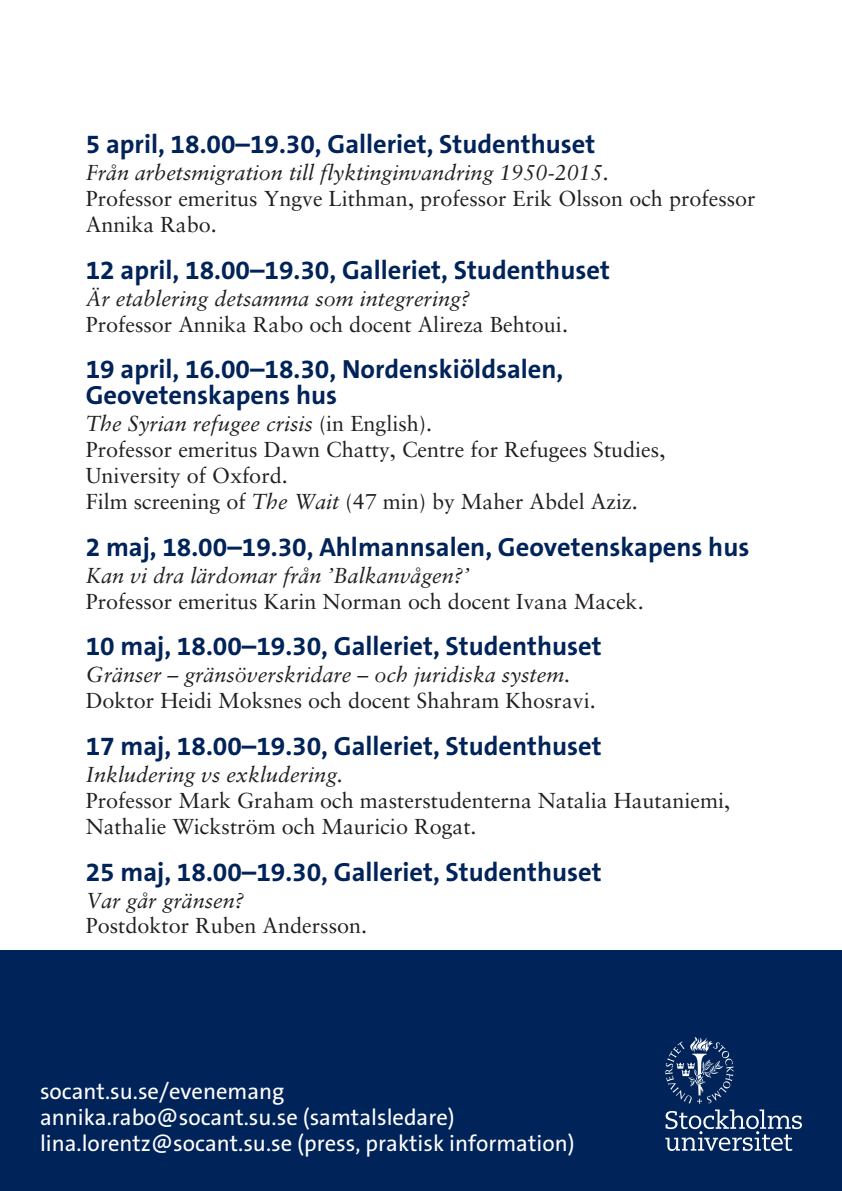
<style>
.page{position:relative;width:842px;height:1191px;background:#fff}
.page>*{position:absolute;margin:0;border:0;box-sizing:border-box;transform-origin:0 0}
.t1{font:700 26.4px/26px "The Sans B W7";color:#002359}
.t2{font:22.6px/26px "The Sans B W5 Plain";color:#fff}
.t3{font:21.6px/26px "Sabon LT Std";color:#231f20}
.t4{font:italic 21.6px "Sabon LT Std";color:#231f20}
.s1{font-style:italic}
</style>
<div class="page">
<div style="left:0;top:950px;width:842px;height:241px;background:#002359"></div>
<svg style="left:665px;top:1109px;width:137px;height:42px"></svg>
<svg style="left:665px;top:1037px;width:68px;height:66px"></svg>
<p class="t1" style="left:86px;top:131px;width:511px">5 april, 18.00–19.30, Galleriet, Studenthuset</p>
<p class="t4" style="left:86px;top:160px;width:525px">Från arbetsmigration till flyktinginvandring 1950-2015.</p>
<p class="t3" style="left:86px;top:185px;width:671px">Professor emeritus Yngve Lithman, professor Erik Olsson och professor<br>Annika Rabo.</p>
<p class="t1" style="left:86px;top:257px;width:526px">12 april, 18.00–19.30, Galleriet, Studenthuset</p>
<p class="t4" style="left:86px;top:286px;width:386px">Är etablering detsamma som integrering?</p>
<p class="t3" style="left:86px;top:311px;width:484px">Professor Annika Rabo och docent Alireza Behtoui.</p>
<p class="t1" style="left:86px;top:357px;width:479px">19 april, 16.00–18.30, Nordenskiöldsalen,<br>Geovetenskapens hus</p>
<p class="t3" style="left:86px;top:410px;width:581px"><span class="s1">The Syrian refugee crisis</span> (in English).<br>Professor emeritus Dawn Chatty, Centre for Refugees Studies, University of Oxford.<br>Film screening of <span class="s1">The Wait</span> (47 min) by Maher Abdel Aziz.</p>
<p class="t1" style="left:86px;top:534px;width:665px">2 maj, 18.00–19.30, Ahlmannsalen, Geovetenskapens hus</p>
<p class="t4" style="left:86px;top:563px;width:385px">Kan vi dra lärdomar från ’Balkanvågen?’</p>
<p class="t3" style="left:86px;top:588px;width:559px">Professor emeritus Karin Norman och docent Ivana Macek.</p>
<p class="t1" style="left:86px;top:633px;width:517px">10 maj, 18.00–19.30, Galleriet, Studenthuset</p>
<p class="t4" style="left:86px;top:662px;width:486px">Gränser – gränsöverskridare – och juridiska system.</p>
<p class="t3" style="left:86px;top:687px;width:511px">Doktor Heidi Moksnes och docent Shahram Khosravi.</p>
<p class="t1" style="left:86px;top:733px;width:517px">17 maj, 18.00–19.30, Galleriet, Studenthuset</p>
<p class="t4" style="left:86px;top:762px;width:259px">Inkludering vs exkludering.</p>
<p class="t3" style="left:86px;top:787px;width:646px">Professor Mark Graham och masterstudenterna Natalia Hautaniemi,<br>Nathalie Wickström och Mauricio Rogat.</p>
<p class="t1" style="left:86px;top:859px;width:517px">25 maj, 18.00–19.30, Galleriet, Studenthuset</p>
<p class="t4" style="left:86px;top:887px;width:160px">Var går gränsen?</p>
<p class="t3" style="left:86px;top:912px;width:283px">Postdoktor Ruben Andersson.</p>
<p class="t2" style="left:40px;top:1078px;width:536px">socant.su.se/evenemang<br>annika.rabo@socant.su.se (samtalsledare) lina.lorentz@socant.su.se (press, praktisk information)</p>
</div>
